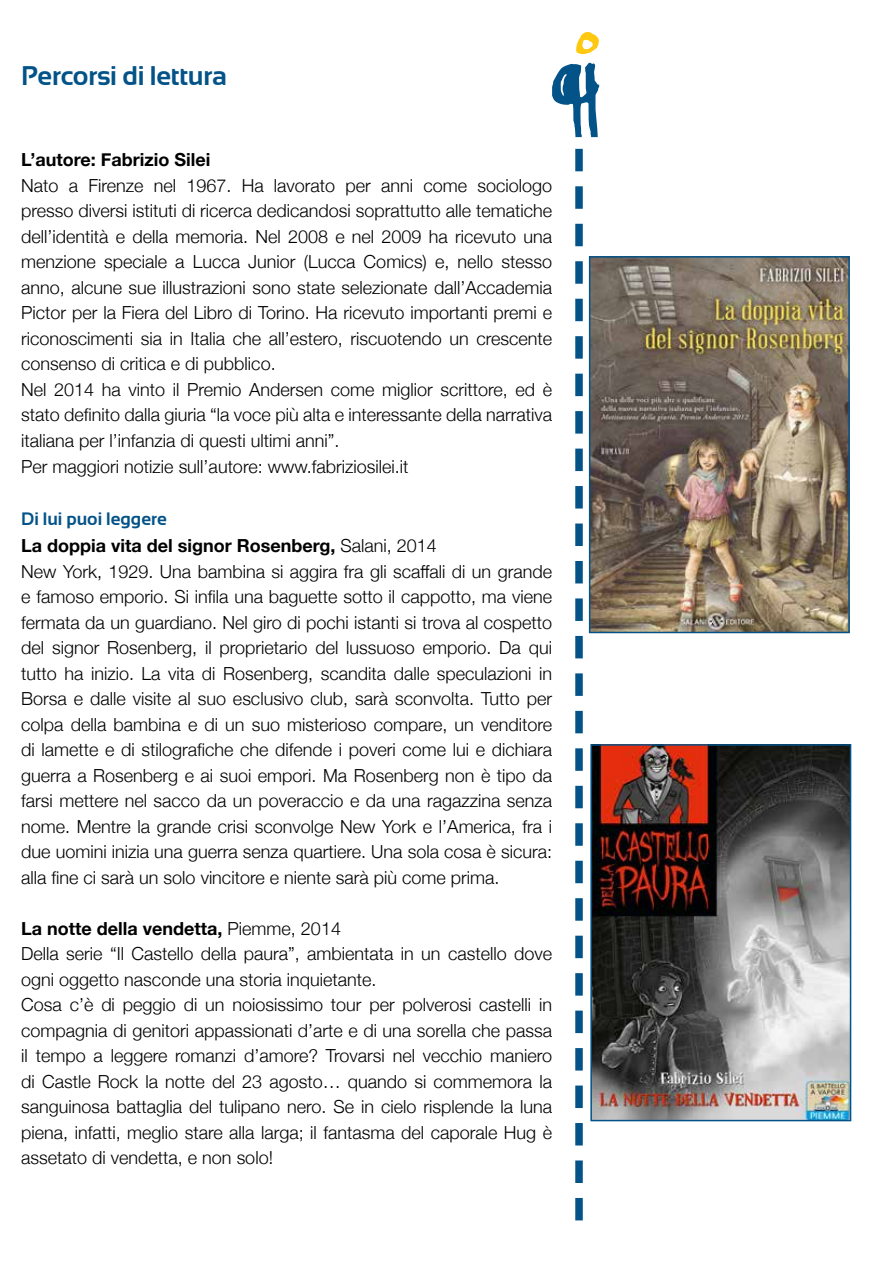
<style>
.page{position:relative;width:893px;height:1263px;background:#fff}
.page>*{position:absolute;margin:0;border:0;box-sizing:border-box;transform-origin:0 0}
.t1{font:700 27px "Sansation";letter-spacing:-.01em;color:#035388}
.t2{font:300 18px/25.5px "Helvetica Neue";color:#000}
.t3{font:700 18px "Helvetica Neue";color:#000}
.t4{font:700 18px "Sansation";color:#035388}
.s1{font-weight:700}
</style>
<div class="page">
<img style="left:593px;top:747px;width:255px;height:371px">
<div style="left:590px;top:744px;width:261px;height:377px;border:2px solid #035388"></div>
<svg style="left:575px;top:149px;width:8px;height:1071px"></svg>
<svg style="left:552px;top:63px;width:47px;height:74px"></svg>
<svg style="left:576px;top:32px;width:23px;height:22px"></svg>
<img style="left:592px;top:259px;width:255px;height:371px">
<div style="left:589px;top:256px;width:261px;height:377px;border:2px solid #035388"></div>
<h1 class="t1" style="left:21px;top:60px;width:207px">Percorsi di lettura</h1>
<p class="t3" style="left:21px;top:146px;width:191px">L’autore: Fabrizio Silei</p>
<p class="t2" style="left:21px;top:171px;width:532px">Nato a Firenze nel 1967. Ha lavorato per anni come sociologo presso diversi istituti di ricerca dedicandosi soprattutto alle tematiche dell’identità e della memoria. Nel 2008 e nel 2009 ha ricevuto una menzione speciale a Lucca Junior (Lucca Comics) e, nello stesso anno, alcune sue illustrazioni sono state selezionate dall’Accademia Pictor per la Fiera del Libro di Torino. Ha ricevuto importanti premi e riconoscimenti sia in Italia che all’estero, riscuotendo un crescente consenso di critica e di pubblico.<br>Nel 2014 ha vinto il Premio Andersen come miglior scrittore, ed è stato definito dalla giuria “la voce più alta e interessante della narrativa italiana per l’infanzia di questi ultimi anni”.<br>Per maggiori notizie sull’autore: www.fabriziosilei.it</p>
<p class="t4" style="left:21px;top:509px;width:147px">Di lui puoi leggere</p>
<p class="t2" style="left:21px;top:531px;width:532px"><span class="s1">La doppia vita del signor Rosenberg,</span> Salani, 2014<br>New York, 1929. Una bambina si aggira fra gli scaffali di un grande e famoso emporio. Si infila una baguette sotto il cappotto, ma viene fermata da un guardiano. Nel giro di pochi istanti si trova al cospetto del signor Rosenberg, il proprietario del lussuoso emporio. Da qui tutto ha inizio. La vita di Rosenberg, scandita dalle speculazioni in Borsa e dalle visite al suo esclusivo club, sarà sconvolta. Tutto per colpa della bambina e di un suo misterioso compare, un venditore di lamette e di stilografiche che difende i poveri come lui e dichiara guerra a Rosenberg e ai suoi empori. Ma Rosenberg non è tipo da farsi mettere nel sacco da un poveraccio e da una ragazzina senza nome. Mentre la grande crisi sconvolge New York e l’America, fra i due uomini inizia una guerra senza quartiere. Una sola cosa è sicura: alla fine ci sarà un solo vincitore e niente sarà più come prima.</p>
<p class="t2" style="left:21px;top:914px;width:532px"><span class="s1">La notte della vendetta,</span> Piemme, 2014<br>Della serie “Il Castello della paura”, ambientata in un castello dove ogni oggetto nasconde una storia inquietante.<br>Cosa c’è di peggio di un noiosissimo tour per polverosi castelli in compagnia di genitori appassionati d’arte e di una sorella che passa il tempo a leggere romanzi d’amore? Trovarsi nel vecchio maniero di Castle Rock la notte del 23 agosto… quando si commemora la sanguinosa battaglia del tulipano nero. Se in cielo risplende la luna piena, infatti, meglio stare alla larga; il fantasma del caporale Hug è assetato di vendetta, e non solo!</p>
</div>
